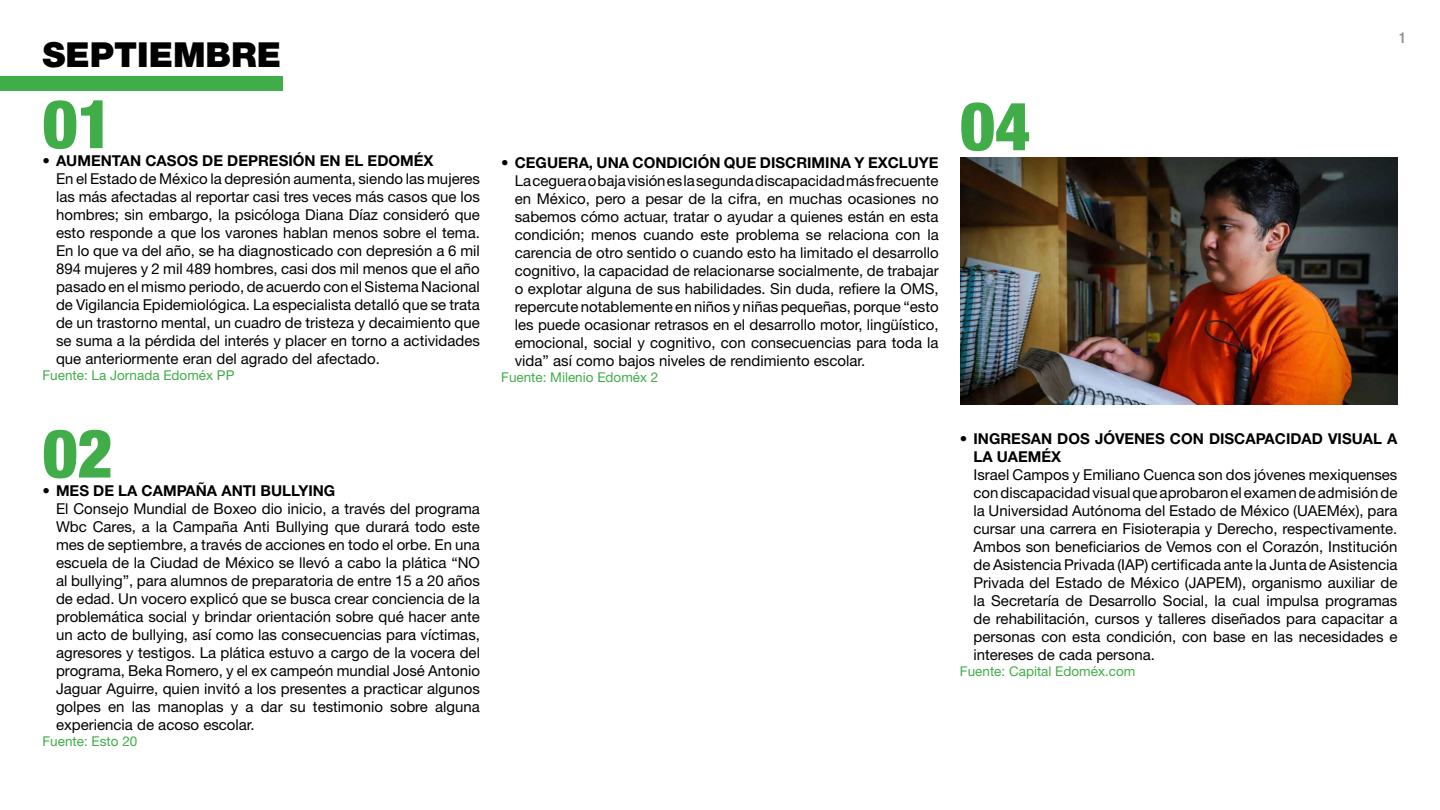
<style>
.page{position:relative;width:1440px;height:810px;background:#fff}
.page>*{position:absolute;margin:0;border:0;box-sizing:border-box;transform-origin:0 0}
.t1{font:900 condensed 67.5px "Helvetica Neue LT Std";color:#41ad49}
.t2{font:900 34.5px "Helvetica Neue LT Std";color:#000}
.t3{font:15px/18px "Helvetica Neue LT Std";color:#000;text-align:justify}
.t4{font:700 15px/18px "Helvetica Neue LT Std";color:#000}
.t5{font:500 condensed 15px "Helvetica Neue LT Std";color:#8c8a8a}
.t6{font:13.5px "Helvetica Neue LT Std";color:#41ad49}
</style>
<div class="page">
<div style="left:0;top:76px;width:283px;height:15px;background:#41ad49"></div>
<img style="left:960px;top:157px;width:437px;height:248px">
<h2 class="t2" style="left:43px;top:34px;width:240px">SEPTIEMBRE</h2>
<h1 class="t1" style="left:43px;top:83px;width:72px">01</h1>
<p class="t4" style="left:43px;top:151px;width:392px">• AUMENTAN CASOS DE DEPRESIÓN EN EL EDOMÉX</p>
<p class="t3" style="left:56px;top:170px;width:425px">En el Estado de México la depresión aumenta, siendo las mujeres las más afectadas al reportar casi tres veces más casos que los hombres; sin embargo, la psicóloga Diana Díaz consideró que esto responde a que los varones hablan menos sobre el tema.<br>En lo que va del año, se ha diagnosticado con depresión a 6 mil 894 mujeres y 2 mil 489 hombres, casi dos mil menos que el año pasado en el mismo periodo, de acuerdo con el Sistema Nacional de Vigilancia Epidemiológica. La especialista detalló que se trata de un trastorno mental, un cuadro de tristeza y decaimiento que se suma a la pérdida del interés y placer en torno a actividades que anteriormente eran del agrado del afectado.</p>
<p class="t6" style="left:43px;top:367px;width:193px">Fuente: La Jornada Edoméx PP</p>
<h1 class="t1" style="left:43px;top:412px;width:72px">02</h1>
<p class="t4" style="left:43px;top:481px;width:294px">• MES DE LA CAMPAÑA ANTI BULLYING</p>
<p class="t3" style="left:56px;top:499px;width:425px">El Consejo Mundial de Boxeo dio inicio, a través del programa Wbc Cares, a la Campaña Anti Bullying que durará todo este mes de septiembre, a través de acciones en todo el orbe. En una escuela de la Ciudad de México se llevó a cabo la plática “NO al bullying”, para alumnos de preparatoria de entre 15 a 20 años de edad. Un vocero explicó que se busca crear conciencia de la problemática social y brindar orientación sobre qué hacer ante un acto de bullying, así como las consecuencias para víctimas, agresores y testigos. La plática estuvo a cargo de la vocera del programa, Beka Romero, y el ex campeón mundial José Antonio Jaguar Aguirre, quien invitó a los presentes a practicar algunos golpes en las manoplas y a dar su testimonio sobre alguna experiencia de acoso escolar.</p>
<p class="t6" style="left:43px;top:733px;width:96px">Fuente: Esto 20</p>
<p class="t5" style="left:1398px;top:28px;width:9px">1</p>
<p class="t4" style="left:501px;top:153px;width:439px">• CEGUERA, UNA CONDICIÓN QUE DISCRIMINA Y EXCLUYE</p>
<p class="t3" style="left:515px;top:171px;width:425px">La ceguera o baja visión es la segunda discapacidad más frecuente en México, pero a pesar de la cifra, en muchas ocasiones no sabemos cómo actuar, tratar o ayudar a quienes están en esta condición; menos cuando este problema se relaciona con la carencia de otro sentido o cuando esto ha limitado el desarrollo cognitivo, la capacidad de relacionarse socialmente, de trabajar o explotar alguna de sus habilidades. Sin duda, refiere la OMS, repercute notablemente en niños y niñas pequeñas, porque “esto les puede ocasionar retrasos en el desarrollo motor, lingüístico, emocional, social y cognitivo, con consecuencias para toda la vida” así como bajos niveles de rendimiento escolar.</p>
<p class="t6" style="left:501px;top:369px;width:159px">Fuente: Milenio Edoméx 2</p>
<h1 class="t1" style="left:960px;top:85px;width:72px">04</h1>
<p class="t4" style="left:973px;top:429px;width:425px;text-indent:-14px">• INGRESAN DOS JÓVENES CON DISCAPACIDAD VISUAL A<br>LA UAEMÉX</p>
<p class="t3" style="left:973px;top:465px;width:425px">Israel Campos y Emiliano Cuenca son dos jóvenes mexiquenses con discapacidad visual que aprobaron el examen de admisión de la Universidad Autónoma del Estado de México (UAEMéx), para cursar una carrera en Fisioterapia y Derecho, respectivamente.<br>Ambos son beneficiarios de Vemos con el Corazón, Institución de Asistencia Privada (IAP) certificada ante la Junta de Asistencia Privada del Estado de México (JAPEM), organismo auxiliar de la Secretaría de Desarrollo Social, la cual impulsa programas de rehabilitación, cursos y talleres diseñados para capacitar a personas con esta condición, con base en las necesidades e intereses de cada persona.</p>
<p class="t6" style="left:960px;top:663px;width:177px">Fuente: Capital Edoméx.com</p>
</div>
